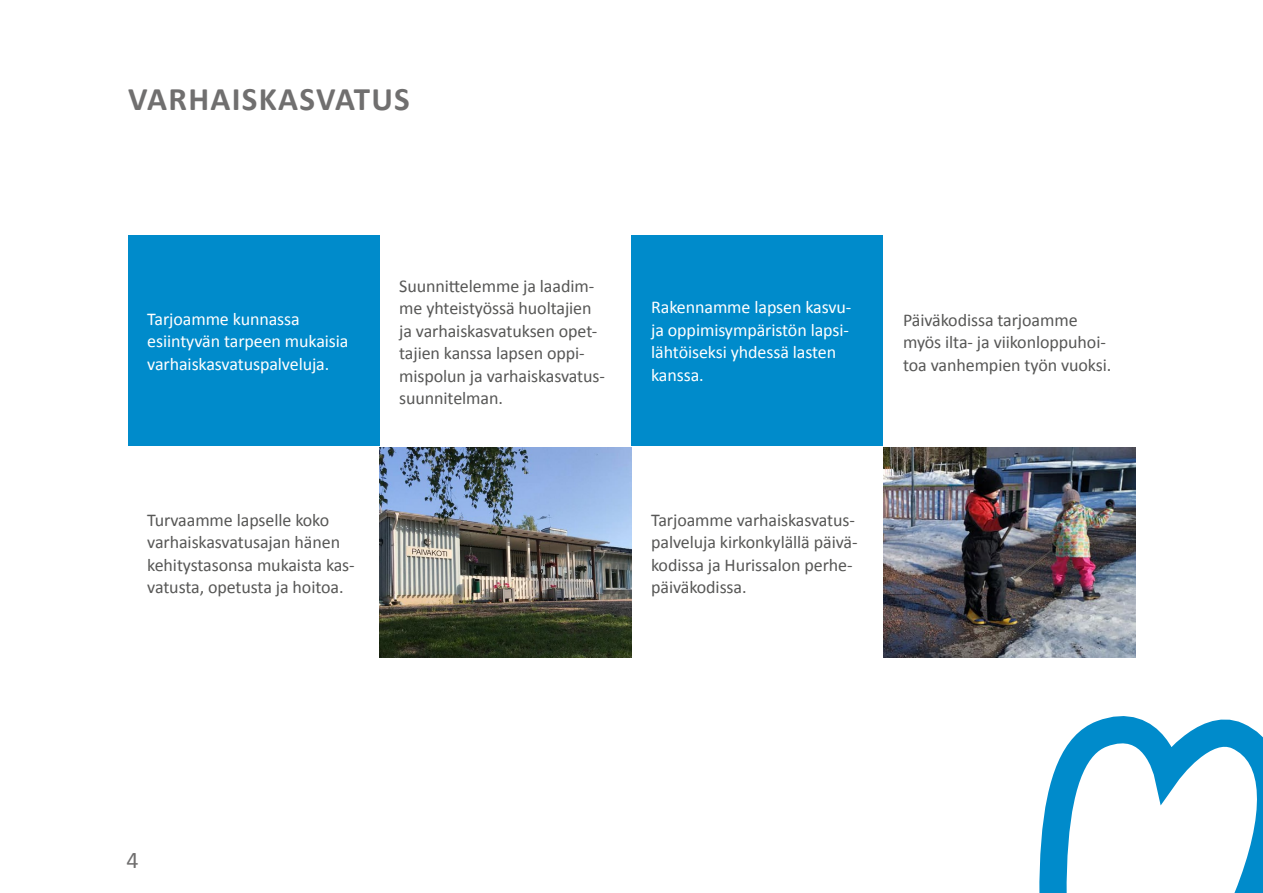
<style>
.page{position:relative;width:1263px;height:893px;background:#fff}
.page>*{position:absolute;margin:0;border:0;box-sizing:border-box;transform-origin:0 0}
.t1{font:700 33px "Calibri";letter-spacing:.04em;color:#706f6f}
.t2{font:24px "Calibri";color:#706f6f}
.t3{font:18px/22.5px "Calibri";letter-spacing:-.005em;color:#575756}
.t4{font:18px/22.5px "Calibri";letter-spacing:-.005em;color:#fff}
</style>
<div class="page">
<div style="left:128px;top:235px;width:251px;height:211px;background:#008bcb"></div>
<img style="left:379px;top:447px;width:252px;height:211px">
<svg style="left:1039px;top:716px;width:224px;height:177px"></svg>
<div style="left:631px;top:235px;width:252px;height:211px;background:#008bcb"></div>
<img style="left:883px;top:447px;width:252px;height:211px">
<h1 class="t1" style="left:128px;top:78px;width:283px">VARHAISKASVATUS</h1>
<p class="t4" style="left:147px;top:307px;width:203px">Tarjoamme kunnassa esiintyvän tarpeen mukaisia varhaiskasvatuspalveluja.</p>
<p class="t3" style="left:147px;top:508px;width:209px">Turvaamme lapselle koko varhaiskasvatusajan hänen kehitystasonsa mukaista kas&shy;vatusta, opetusta ja hoitoa.</p>
<p class="t3" style="left:399px;top:275px;width:207px">Suunnittelemme ja laadim&shy;me yhteistyössä huoltajien ja varhaiskasvatuksen opet&shy;tajien kanssa lapsen oppi&shy;mispolun ja varhaiskasvatus&shy;suunnitelman.</p>
<p class="t4" style="left:651px;top:296px;width:202px">Rakennamme lapsen kasvu&shy;ja oppimisympäristön lapsi&shy;lähtöiseksi yhdessä lasten kanssa.</p>
<p class="t3" style="left:651px;top:508px;width:208px">Tarjoamme varhaiskasvatus&shy;palveluja kirkonkylällä päivä&shy;kodissa ja Hurissalon perhe&shy;päiväkodissa.</p>
<p class="t3" style="left:903px;top:308px;width:210px">Päiväkodissa tarjoamme myös ilta- ja viikonloppuhoi&shy;toa vanhempien työn vuoksi.</p>
<h2 class="t2" style="left:126px;top:845px;width:14px">4</h2>
</div>
